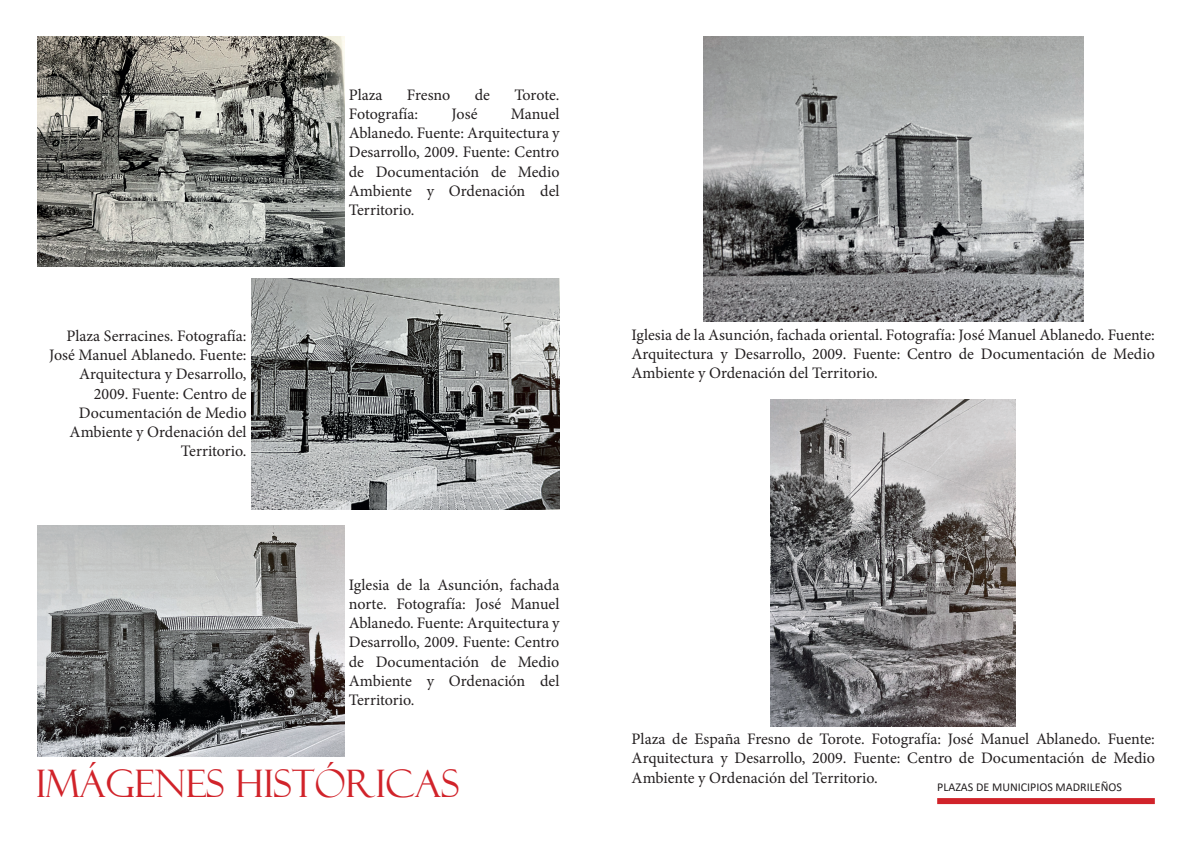
<style>
.page{position:relative;width:1191px;height:842px;background:#fff}
.page>*{position:absolute;margin:0;border:0;box-sizing:border-box;transform-origin:0 0}
.t1{font:38px "Felix Titling";color:#d1232a}
.t2{font:16px/19.2px "Minion Pro";color:#231f20;text-align:justify}
.t3{font:12px "Calibri";color:#231f20}
</style>
<div class="page">
<div style="left:937px;top:798px;width:217px;height:6px;background:#d1232a"></div>
<img style="left:252px;top:278px;width:307px;height:231px">
<img style="left:37px;top:36px;width:307px;height:230px">
<img style="left:37px;top:526px;width:307px;height:230px">
<img style="left:770px;top:400px;width:245px;height:326px">
<img style="left:703px;top:36px;width:381px;height:286px">
<p class="t2" style="left:49px;top:326px;width:199px;text-align:right">Plaza Serracines. Fotografía:<br>José Manuel Ablanedo. Fuente:<br>Arquitectura y Desarrollo,<br>2009. Fuente: Centro de<br>Documentación de Medio<br>Ambiente y Ordenación del<br>Territorio.</p>
<p class="t2" style="left:349px;top:85px;width:35px">Plaza</p>
<p class="t2" style="left:407px;top:85px;width:45px">Fresno</p>
<p class="t2" style="left:475px;top:85px;width:17px">de</p>
<p class="t2" style="left:514px;top:85px;width:47px">Torote.</p>
<p class="t2" style="left:349px;top:104px;width:71px">Fotografía:</p>
<p class="t2" style="left:451px;top:104px;width:27px">José</p>
<p class="t2" style="left:349px;top:104px;width:212px;text-indent:162px">Manuel Ablanedo. Fuente: Arquitectura y Desarrollo, 2009. Fuente: Centro de Documentación de Medio Ambiente y Ordenación del Territorio.</p>
<p class="t2" style="left:349px;top:575px;width:212px">Iglesia de la Asunción, fachada norte. Fotografía: José Manuel Ablanedo. Fuente: Arquitectura y Desarrollo, 2009. Fuente: Centro de Documentación de Medio Ambiente y Ordenación del Territorio.</p>
<p class="t1" style="left:36px;top:761px;width:425px">IMÁGENES HISTÓRICAS</p>
<p class="t2" style="left:631px;top:325px;width:525px">Iglesia de la Asunción, fachada oriental. Fotografía: José Manuel Ablanedo. Fuente:<br>Arquitectura y Desarrollo, 2009. Fuente: Centro de Documentación de Medio Ambiente y Ordenación del Territorio.</p>
<p class="t2" style="left:631px;top:729px;width:525px">Plaza de España Fresno de Torote. Fotografía: José Manuel Ablanedo. Fuente:<br>Arquitectura y Desarrollo, 2009. Fuente: Centro de Documentación de Medio Ambiente y Ordenación del Territorio.</p>
<p class="t3" style="left:937px;top:778px;width:186px">PLAZAS DE MUNICIPIOS MADRILEÑOS</p>
</div>
